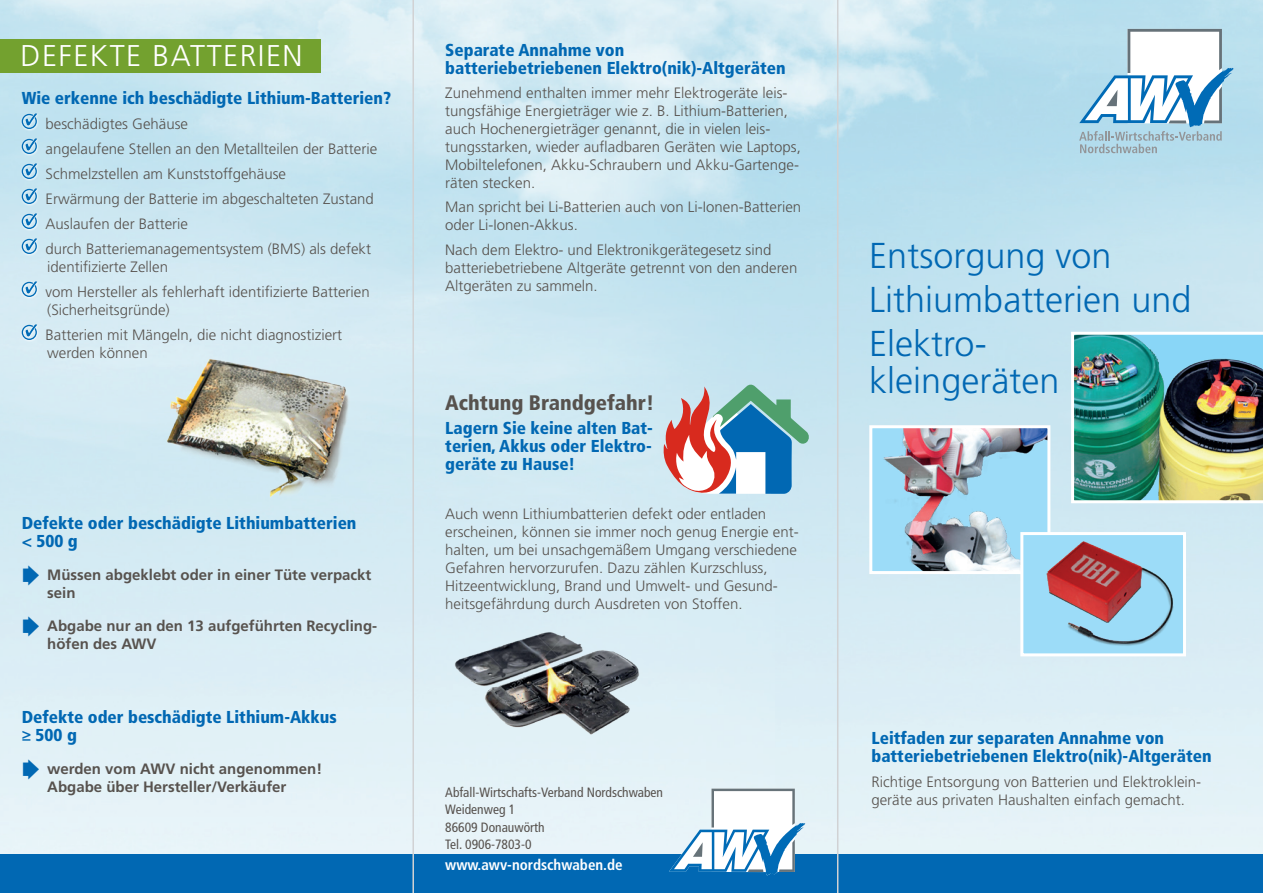
<style>
.page{position:relative;width:1263px;height:893px;background:#fff}
.page>*{position:absolute;margin:0;border:0;box-sizing:border-box;transform-origin:0 0}
.Überschrift{font:300 36px/37.5px "Frutiger";color:#0168b3}
.Überschrift-2{font:300 30px "Frutiger";letter-spacing:.05em;color:#fff}
.Text_1_auf_hell{font:900 condensed 21px "Frutiger";color:#57524e}
.Auszeichnung{font:900 condensed 17.25px/18px "Frutiger";color:#0168b3}
.Text_1_auf_hell-2{font:300 15px/18px "Frutiger";color:#57524e}
.Text_1_auf_hell-3{font:700 15px/18px "Frutiger";color:#57524e}
.Auszeichnung-2{font:300 15px/18px "Frutiger";color:#57524e}
.Adresse{font:700 condensed 15px "Frutiger";color:#fff}
.Adresse-2{font:condensed 13.5px "Frutiger";color:#57524e}
.s1{color:#0168b3}
</style>
<div class="page">
<img style="left:0;top:0;width:1263px;height:855px">
<svg style="left:1079px;top:29px;width:155px;height:124px"></svg>
<img style="left:873px;top:429px;width:173px;height:141px">
<div style="left:869px;top:425px;width:181px;height:149px;border:3px solid #fff"></div>
<img style="left:1024px;top:536px;width:158px;height:116px">
<div style="left:1020px;top:532px;width:166px;height:124px;border:3px solid #fff"></div>
<div style="left:0;top:855px;width:1263px;height:38px;background:#0168b3"></div>
<div style="left:0;top:39px;width:320px;height:33px;background:#73a12f"></div>
<svg style="left:669px;top:789px;width:136px;height:86px"></svg>
<img style="left:1071px;top:332px;width:192px;height:171px">
<svg style="left:663px;top:384px;width:147px;height:110px"></svg>
<div style="left:20px;top:112px;width:20px;height:19px;background:#fff;opacity:.9"></div>
<svg style="left:22px;top:113px;width:15px;height:16px"></svg>
<div style="left:20px;top:137px;width:20px;height:19px;background:#fff;opacity:.9"></div>
<svg style="left:22px;top:138px;width:15px;height:16px"></svg>
<div style="left:20px;top:162px;width:20px;height:19px;background:#fff;opacity:.9"></div>
<svg style="left:22px;top:163px;width:15px;height:16px"></svg>
<div style="left:20px;top:187px;width:20px;height:19px;background:#fff;opacity:.9"></div>
<svg style="left:22px;top:188px;width:15px;height:16px"></svg>
<div style="left:20px;top:212px;width:20px;height:19px;background:#fff;opacity:.9"></div>
<svg style="left:22px;top:213px;width:15px;height:16px"></svg>
<div style="left:20px;top:237px;width:20px;height:19px;background:#fff;opacity:.9"></div>
<svg style="left:22px;top:238px;width:15px;height:16px"></svg>
<div style="left:20px;top:280px;width:20px;height:19px;background:#fff;opacity:.9"></div>
<svg style="left:22px;top:281px;width:15px;height:16px"></svg>
<div style="left:20px;top:323px;width:20px;height:19px;background:#fff;opacity:.9"></div>
<svg style="left:22px;top:324px;width:15px;height:16px"></svg>
<img style="left:428px;top:594px;width:246px;height:176px">
<img style="left:158px;top:346px;width:206px;height:159px">
<hr style="left:412px;top:0;width:2px;height:893px;background:#d1d2d4">
<hr style="left:837px;top:0;width:1px;height:893px;background:#d1d2d4">
<svg style="left:40px;top:777px;width:12px;height:1px"></svg>
<p class="Überschrift-2" style="left:21px;top:39px;width:284px">DEFEKTE BATTERIEN</p>
<p class="Auszeichnung" style="left:22px;top:89px;width:371px">Wie erkenne ich beschädigte Lithium-Batterien?</p>
<p class="Text_1_auf_hell-2" style="left:46px;top:115px;width:144px">beschädigtes Gehäuse</p>
<p class="Text_1_auf_hell-2" style="left:46px;top:140px;width:333px">angelaufene Stellen an den Metallteilen der Batterie</p>
<p class="Text_1_auf_hell-2" style="left:46px;top:165px;width:242px">Schmelzstellen am Kunststoffgehäuse</p>
<p class="Text_1_auf_hell-2" style="left:46px;top:190px;width:330px">Erwärmung der Batterie im abgeschalteten Zustand</p>
<p class="Text_1_auf_hell-2" style="left:46px;top:215px;width:144px">Auslaufen der Batterie</p>
<p class="Text_1_auf_hell-2" style="left:46px;top:240px;width:327px">durch Batteriemanagementsystem (BMS) als defekt identifizierte Zellen</p>
<p class="Text_1_auf_hell-2" style="left:46px;top:283px;width:326px">vom Hersteller als fehlerhaft identifizierte Batterien (Sicherheitsgründe)</p>
<p class="Auszeichnung-2" style="left:46px;top:326px;width:298px">Batterien mit Mängeln, die nicht diagnostiziert werden können</p>
<p class="Auszeichnung" style="left:22px;top:514px;width:336px">Defekte oder beschädigte Lithiumbatterien &lt; 500 g</p>
<p class="Text_1_auf_hell-3" style="left:47px;top:566px;width:326px;text-indent:-25px"><span class="s1">➧</span> Müssen abgeklebt oder in einer Tüte verpackt sein</p>
<p class="Text_1_auf_hell-3" style="left:47px;top:617px;width:332px;text-indent:-25px"><span class="s1">➧</span> Abgabe nur an den 13 aufgeführten Recycling&shy;höfen des AWV</p>
<p class="Auszeichnung" style="left:22px;top:707px;width:317px">Defekte oder beschädigte Lithium-Akkus ≥ 500 g</p>
<p class="Text_1_auf_hell-3" style="left:47px;top:760px;width:277px;text-indent:-25px"><span class="s1">➧</span> werden vom AWV nicht angenommen!<br>Abgabe über Hersteller/Verkäufer</p>
<p class="Auszeichnung" style="left:445px;top:41px;width:342px">Separate Annahme von<br>batteriebetriebenen Elektro(nik)-Altgeräten</p>
<p class="Text_1_auf_hell-2" style="left:445px;top:84px;width:357px">Zunehmend enthalten immer mehr Elektrogeräte leis&shy;tungsfähige Energieträger wie z. B. Lithium-Batterien, auch Hochenergieträger genannt, die in vielen leis&shy;tungsstarken, wieder aufladbaren Geräten wie Laptops, Mobiltelefonen, Akku-Schraubern und Akku-Gartenge&shy;räten stecken.</p>
<p class="Text_1_auf_hell-2" style="left:445px;top:198px;width:357px">Man spricht bei Li-Batterien auch von Li-Ionen-Batterien oder Li-Ionen-Akkus.</p>
<p class="Text_1_auf_hell-2" style="left:445px;top:241px;width:354px">Nach dem Elektro- und Elektronikgerätegesetz sind batteriebetriebene Altgeräte getrennt von den anderen<br>Altgeräten zu sammeln.</p>
<p class="Text_1_auf_hell" style="left:445px;top:390px;width:210px">Achtung Brandgefahr!</p>
<p class="Auszeichnung" style="left:445px;top:419px;width:209px;text-align:justify">Lagern Sie keine alten Bat&shy;terien, Akkus oder Elektro&shy;geräte zu Hause!</p>
<p class="Text_1_auf_hell-2" style="left:445px;top:505px;width:355px">Auch wenn Lithiumbatterien defekt oder entladen erscheinen, können sie immer noch genug Energie ent&shy;halten, um bei unsachgemäßem Umgang verschiedene Gefahren hervorzurufen. Dazu zählen Kurzschluss, Hitzeentwicklung, Brand und Umwelt- und Gesund&shy;heitsgefährdung durch Ausdreten von Stoffen.</p>
<p class="Adresse-2" style="left:445px;top:785px;width:219px">Abfall-Wirtschafts-Verband Nordschwaben</p>
<p class="Adresse-2" style="left:445px;top:802px;width:71px">Weidenweg 1</p>
<p class="Adresse-2" style="left:445px;top:819px;width:101px">86609 Donauwörth</p>
<p class="Adresse-2" style="left:445px;top:836px;width:88px">Tel. 0906-7803-0</p>
<p class="Adresse" style="left:445px;top:856px;width:179px">www.awv-nordschwaben.de</p>
<p class="Überschrift" style="left:869px;top:237px;width:244px">Entsorgung von</p>
<p class="Überschrift" style="left:869px;top:281px;width:324px">Lithiumbatterien und</p>
<p class="Überschrift" style="left:869px;top:325px;width:192px">Elektro&shy;kleingeräten</p>
<p class="Auszeichnung" style="left:871px;top:729px;width:342px">Leitfaden zur separaten Annahme von batteriebetriebenen Elektro(nik)-Altgeräten</p>
<p class="Text_1_auf_hell-2" style="left:871px;top:773px;width:331px">Richtige Entsorgung von Batterien und Elektroklein&shy;geräte aus privaten Haushalten einfach gemacht.</p>
</div>
